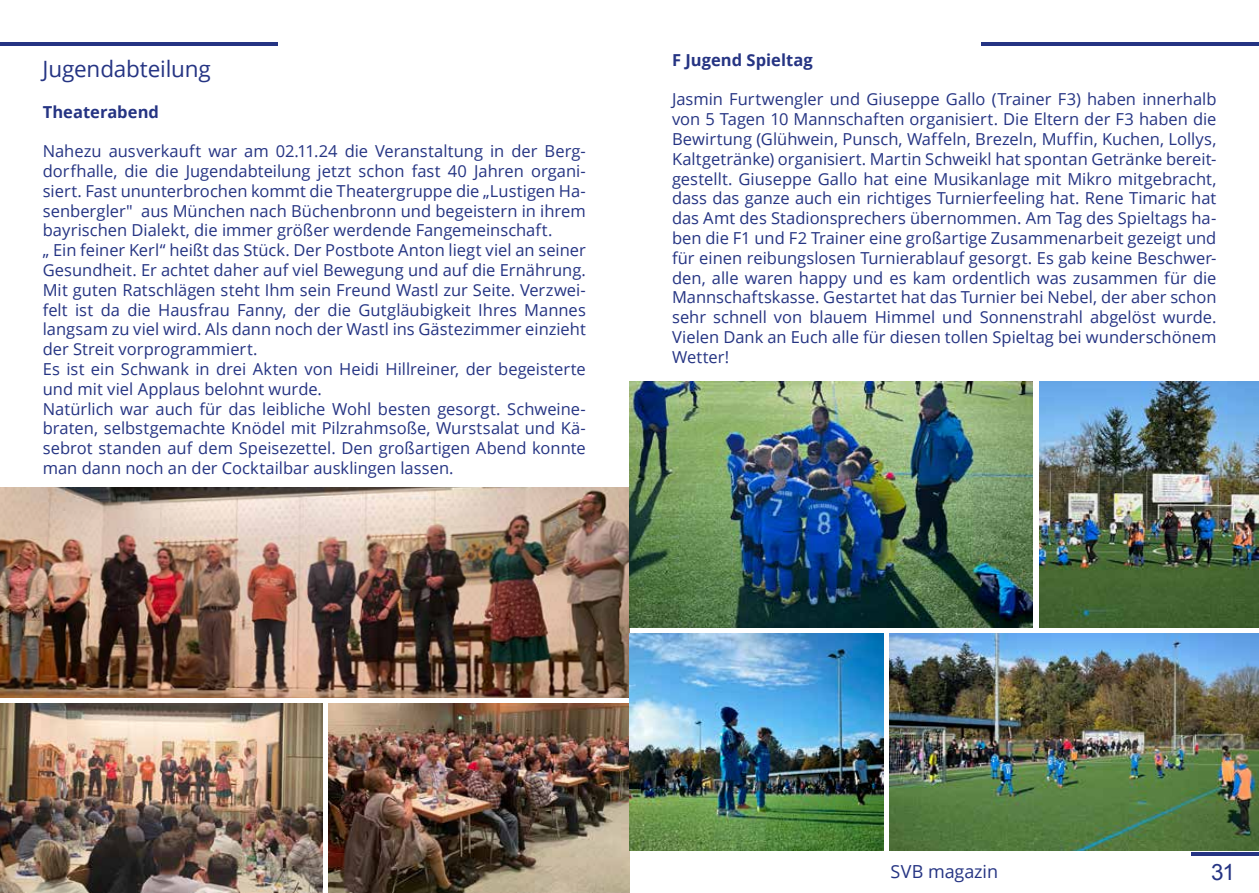
<style>
.page{position:relative;width:1259px;height:893px;background:#fff}
.page>*{position:absolute;margin:0;border:0;box-sizing:border-box;transform-origin:0 0}
.t1{font:22.5px "Open Sans";letter-spacing:-.005em;color:#253483}
.t2{font:22.5px "Arial";color:#253483}
.t3{font:18px "Open Sans";letter-spacing:-.005em;color:#253483}
.t4{font:16.5px/19.8px "Open Sans";color:#253483}
.t5{font:700 16.5px "Open Sans";color:#253483}
</style>
<div class="page">
<hr style="left:1191px;top:852px;width:68px;height:3px;background:#253483">
<hr style="left:981px;top:43px;width:278px;height:3px;background:#253483">
<hr style="left:0;top:43px;width:278px;height:3px;background:#253483">
<img style="left:0;top:488px;width:629px;height:209px">
<img style="left:0;top:704px;width:322px;height:189px">
<img style="left:629px;top:382px;width:403px;height:245px">
<img style="left:328px;top:704px;width:301px;height:189px">
<img style="left:629px;top:634px;width:254px;height:216px">
<img style="left:1039px;top:382px;width:220px;height:245px">
<img style="left:889px;top:634px;width:370px;height:216px">
<h1 class="t1" style="left:43px;top:53px;width:170px">Jugendabteilung</h1>
<p class="t5" style="left:43px;top:100px;width:118px">Theaterabend</p>
<p class="t4" style="left:43px;top:141px;width:544px">Nahezu ausverkauft war am 02.11.24 die Veranstaltung in der Berg&shy;dorfhalle, die die Jugendabteilung jetzt schon fast 40 Jahren organi&shy;siert. Fast ununterbrochen kommt die Theatergruppe die „Lustigen Ha&shy;senbergler" aus München nach Büchenbronn und begeistern in ihrem bayrischen Dialekt, die immer größer werdende Fangemeinschaft.<br>„ Ein feiner Kerl“ heißt das Stück. Der Postbote Anton liegt viel an seiner Gesundheit. Er achtet daher auf viel Bewegung und auf die Ernährung.<br>Mit guten Ratschlägen steht Ihm sein Freund Wastl zur Seite. Verzwei&shy;felt ist da die Hausfrau Fanny, der die Gutgläubigkeit Ihres Mannes langsam zu viel wird. Als dann noch der Wastl ins Gästezimmer einzieht der Streit vorprogrammiert.<br>Es ist ein Schwank in drei Akten von Heidi Hillreiner, der begeisterte und mit viel Applaus belohnt wurde.<br>Natürlich war auch für das leibliche Wohl besten gesorgt. Schweine&shy;braten, selbstgemachte Knödel mit Pilzrahmsoße, Wurstsalat und Kä&shy;sebrot standen auf dem Speisezettel. Den großartigen Abend konnte man dann noch an der Cocktailbar ausklingen lassen.</p>
<p class="t5" style="left:672px;top:48px;width:142px">F Jugend Spieltag</p>
<p class="t4" style="left:672px;top:89px;width:546px;text-align:justify">Jasmin Furtwengler und Giuseppe Gallo (Trainer F3) haben innerhalb von 5 Tagen 10 Mannschaften organisiert. Die Eltern der F3 haben die Bewirtung (Glühwein, Punsch, Waffeln, Brezeln, Muffin, Kuchen, Lollys, Kaltgetränke) organisiert. Martin Schweikl hat spontan Getränke bereit&shy;gestellt. Giuseppe Gallo hat eine Musikanlage mit Mikro mitgebracht, dass das ganze auch ein richtiges Turnierfeeling hat. Rene Timaric hat das Amt des Stadionsprechers übernommen. Am Tag des Spieltags ha&shy;ben die F1 und F2 Trainer eine großartige Zusammenarbeit gezeigt und für einen reibungslosen Turnierablauf gesorgt. Es gab keine Beschwer&shy;den, alle waren happy und es kam ordentlich was zusammen für die Mannschaftskasse. Gestartet hat das Turnier bei Nebel, der aber schon sehr schnell von blauem Himmel und Sonnenstrahl abgelöst wurde.<br>Vielen Dank an Euch alle für diesen tollen Spieltag bei wunderschönem Wetter!</p>
<p class="t3" style="left:890px;top:859px;width:109px">SVB magazin</p>
<h1 class="t2" style="left:1211px;top:857px;width:25px">31</h1>
</div>
